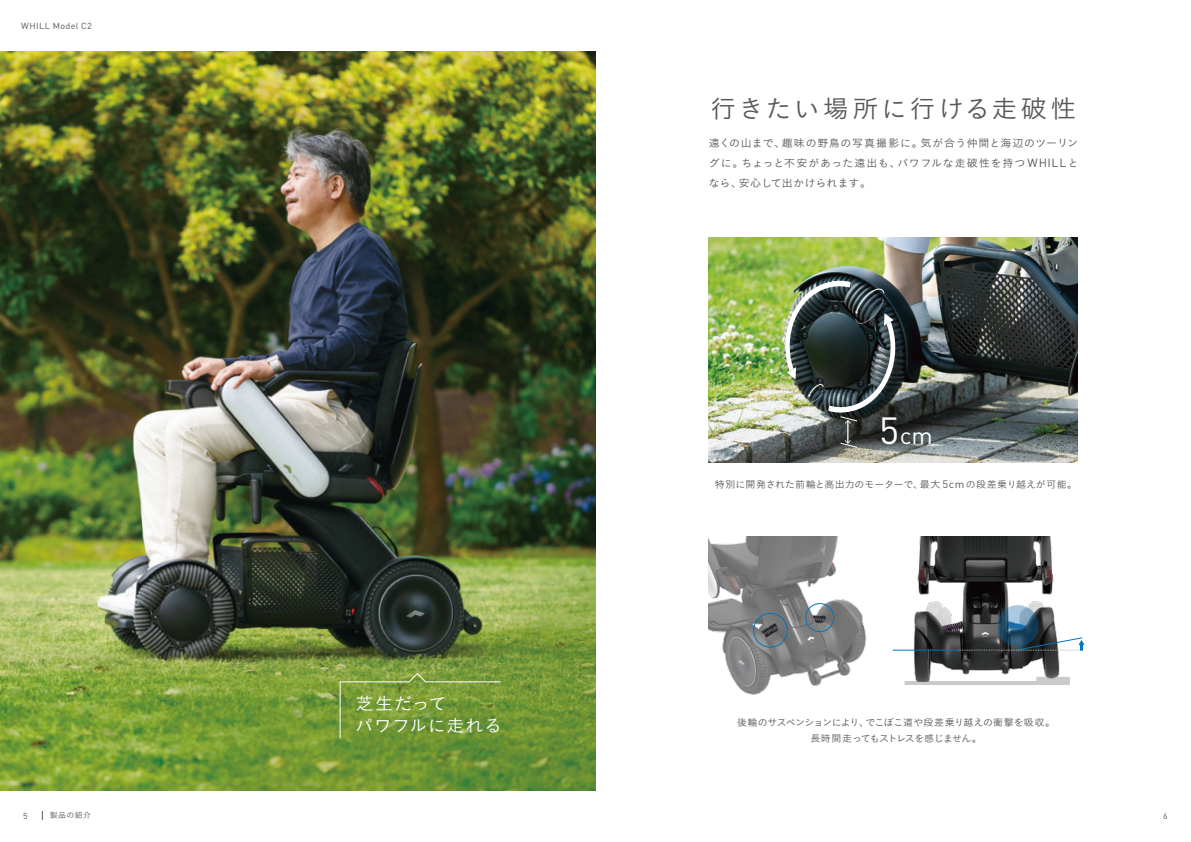
<style>
.page{position:relative;width:1191px;height:842px;background:#fff}
.page>*{position:absolute;margin:0;border:0;box-sizing:border-box;transform-origin:0 0}
.t1{font:25.2px "Koburina Go Std W3";letter-spacing:.095em;color:#595757}
.t2{font:23.5px "DIN Pro";color:#fff}
.t3{font:17.5px/22px "Koburina Go Std W3";letter-spacing:.035em;color:#fff}
.t4{font:10.7px/20px "Koburina Go Std W3";letter-spacing:.03em;color:#595757;text-align:justify}
.t5{font:9.7px/16px "Koburina Go Std W3";letter-spacing:-.05em;color:#595757;text-align:center}
.t6{font:9.7px "Koburina Go Std W3";letter-spacing:-.02em;color:#595757}
.t7{font:8.7px "DIN Pro";letter-spacing:.045em;color:#595757}
.t8{font:8.5px "DIN Pro";color:#595757}
.t9{font:7.8px "Koburina Go Std W3";letter-spacing:.04em;color:#595757}
.s1{font-family:"DIN Pro";font-size:11.7px}
.s2{font-size:37.3px}
.s3{font-family:"DIN Pro";font-size:10.7px}
</style>
<div class="page">
<svg style="left:904px;top:677px;width:166px;height:8px"></svg>
<img style="left:0;top:51px;width:595px;height:740px">
<svg style="left:339px;top:672px;width:162px;height:67px;background:#799c3b"></svg>
<img style="left:709px;top:238px;width:368px;height:224px">
<img style="left:906px;top:537px;width:158px;height:144px">
<hr style="left:892px;top:650px;width:66px;height:1px;background:#0075c2">
<svg style="left:958px;top:637px;width:126px;height:14px;background:#515e65"></svg>
<img style="left:709px;top:537px;width:158px;height:157px">
<img style="left:785px;top:281px;width:110px;height:167px">
<div style="left:753px;top:613px;width:34px;height:35px;border:1px solid #0075c2;border-radius:50%"></div>
<div style="left:805px;top:603px;width:29px;height:29px;border:1px solid #0075c2;border-radius:50%"></div>
<p class="t7" style="left:21px;top:19px;width:72px">WHILL Model C2</p>
<h3 class="t3" style="left:355px;top:692px;width:148px">芝生だって<br>パワフルに走れる</h3>
<h1 class="t1" style="left:710px;top:90px;width:368px">行きたい場所に行ける走破性</h1>
<p class="t4" style="left:709px;top:133px;width:371px">遠くの山まで、趣味の野鳥の写真撮影に。気が合う仲間と海辺のツーリングに。ちょっと不安があった遠出も、パワフルな走破性を持つ <span class="s1">WHILL</span>となら、安心して出かけられます。</p>
<h2 class="t2" style="left:879px;top:417px;width:55px"><span class="s2">5</span>cm</h2>
<p class="t6" style="left:715px;top:477px;width:364px">特別に開発された前輪と高出力のモーターで、最大 <span class="s3">5cm</span>の段差乗り越えが可能。</p>
<p class="t5" style="left:737px;top:714px;width:319px">後輪のサスペンションにより、でこぼこ道や段差乗り越えの衝撃を吸収。長時間走ってもストレスを感じません。</p>
<p class="t8" style="left:23px;top:809px;width:6px">5</p>
<p class="t9" style="left:50px;top:809px;width:43px">製品の紹介</p>
<p class="t8" style="left:1163px;top:809px;width:6px">6</p>
</div>
